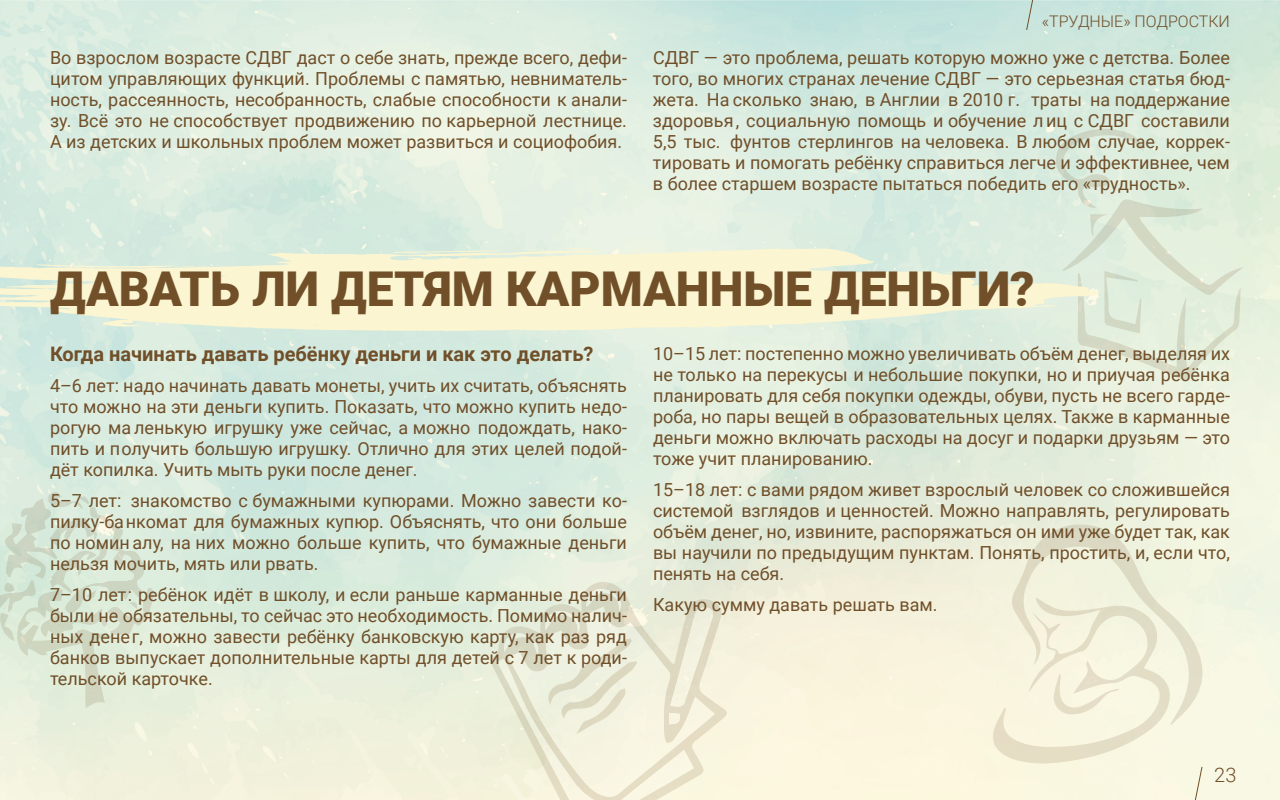
<style>
.page{position:relative;width:1280px;height:800px;background:#fff}
.page>*{position:absolute;margin:0;border:0;box-sizing:border-box;transform-origin:0 0}
.t1{font:900 48px "Roboto";color:#704f29}
.t2{font:700 20px "Roboto";color:#704f29}
.t3{font:300 20px "Roboto";color:#704f29}
.t4{font:18px/21px "Roboto";color:#704f29;text-align:justify}
.t5{font:300 16px "Roboto";color:#704f29}
</style>
<div class="page">
<svg style="left:990px;top:524px;width:217px;height:276px;background:#f1f0da"></svg>
<svg style="left:0;top:492px;width:155px;height:216px;background:#d9e6d4"></svg>
<svg style="left:490px;top:580px;width:238px;height:220px;background:#edeeda"></svg>
<svg style="left:498px;top:587px;width:217px;height:213px;background:#ebebd7"></svg>
<svg style="left:1056px;top:126px;width:188px;height:255px;background:#deebd9"></svg>
<svg style="left:0;top:249px;width:1099px;height:82px;background:#f1f2d4"></svg>
<svg style="left:35px;top:265px;width:159px;height:3px"></svg>
<svg style="left:525px;top:249px;width:17px;height:2px"></svg>
<svg style="left:566px;top:248px;width:26px;height:1px"></svg>
<svg style="left:632px;top:250px;width:14px;height:1px"></svg>
<svg style="left:393px;top:250px;width:109px;height:9px"></svg>
<svg style="left:1025px;top:0;width:15px;height:31px"></svg>
<p class="t5" style="left:1042px;top:10px;width:190px">«ТРУДНЫЕ» ПОДРОСТКИ</p>
<p class="t4" style="left:50px;top:46px;width:579px">Во взрослом возрасте СДВГ даст о себе знать, прежде всего, дефи&shy;цитом управляющих функций. Проблемы с памятью, невниматель&shy;ность, рассеянность, несобранность, слабые способности к анали&shy;зу. Всё это не способствует продвижению по карьерной лестнице.<br>А из детских и школьных проблем может развиться и социофобия.</p>
<p class="t4" style="left:653px;top:46px;width:579px">СДВГ — это проблема, решать которую можно уже с детства. Более того, во многих странах лечение СДВГ — это серьезная статья бюд&shy;жета. На сколько знаю, в Англии в 2010 г. траты на поддержание здоровья , социальную помощь и обучение л иц с СДВГ составили 5,5 тыс. фунтов стерлингов на человека. В любом случае, коррек&shy;тировать и помогать ребёнку справиться легче и эффективнее, чем в более старшем возрасте пытаться победить его «трудность».</p>
<h1 class="t1" style="left:50px;top:255px;width:986px">ДАВАТЬ ЛИ ДЕТЯМ КАРМАННЫЕ ДЕНЬГИ?</h1>
<p class="t2" style="left:50px;top:340px;width:545px">Когда начинать давать ребёнку деньги и как это делать?</p>
<p class="t4" style="left:50px;top:374px;width:579px">4–6 лет: надо начинать давать монеты, учить их считать, объяснять что можно на эти деньги купить. Показать, что можно купить недо&shy;рогую ма ленькую игрушку уже сейчас, а можно подождать, нако&shy;пить и получить большую игрушку. Отлично для этих целей подой&shy;дёт копилка. Учить мыть руки после денег.</p>
<p class="t4" style="left:50px;top:489px;width:579px">5–7 лет: знакомство с бумажными купюрами. Можно завести ко&shy;пилку-банкомат для бумажных купюр. Объяснять, что они больше по номин алу, на них можно больше купить, что бумажные деньги нельзя мочить, мять или рвать.</p>
<p class="t4" style="left:50px;top:583px;width:579px">7–10 лет: ребёнок идёт в школу, и если раньше карманные деньги были не обязательны, то сейчас это необходимость. Помимо налич&shy;ных денег, можно завести ребёнку банковскую карту, как раз ряд банков выпускает дополнительные карты для детей с 7 лет к роди&shy;тельской карточке.</p>
<p class="t4" style="left:653px;top:342px;width:579px">10–15 лет: постепенно можно увеличивать объём денег, выделяя их не только на перекусы и небольшие покупки, но и приучая ребёнка планировать для себя покупки одежды, обуви, пусть не всего гарде&shy;роба, но пары вещей в образовательных целях. Также в карманные деньги можно включать расходы на досуг и подарки друзьям — это тоже учит планированию.</p>
<p class="t4" style="left:653px;top:478px;width:578px">15–18 лет: с вами рядом живет взрослый человек со сложившейся системой взглядов и ценностей. Можно направлять, регулировать объём денег, но, извините, распоряжаться он ими уже будет так, как вы научили по предыдущим пунктам. Понять, простить, и, если что, пенять на себя.</p>
<p class="t4" style="left:653px;top:593px;width:286px">Какую сумму давать решать вам.</p>
<p class="t3" style="left:1214px;top:761px;width:24px">23</p>
</div>
